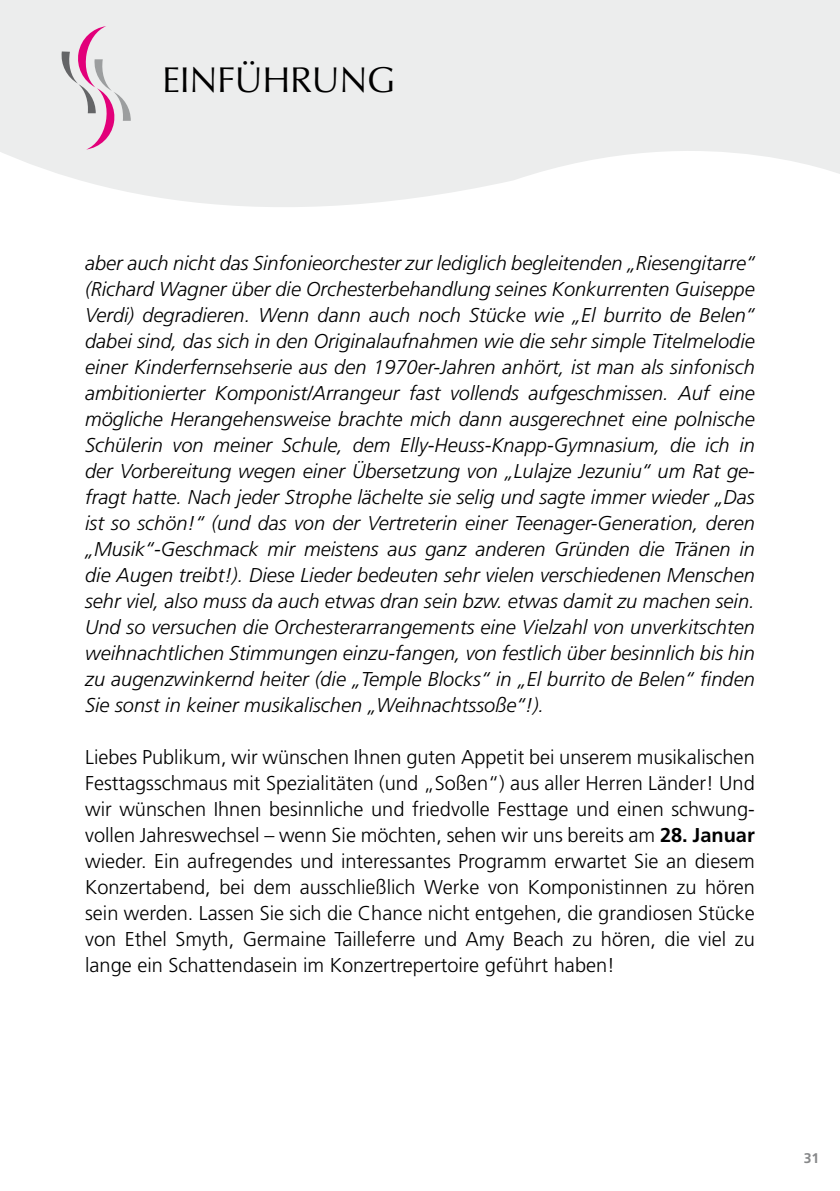
<style>
.page{position:relative;width:840px;height:1191px;background:#fff}
.page>*{position:absolute;margin:0;border:0;box-sizing:border-box;transform-origin:0 0}
.t1{font:36px "Optima";letter-spacing:-.01em;color:#000}
.t2{font:italic 300 20px/26px "Frutiger LT Std";color:#000;text-align:justify}
.t3{font:300 20px/26px "Frutiger LT Std";color:#000;text-align:justify}
.t4{font:700 14px "Frutiger LT Std";color:#87888a}
.s1{font-weight:700}
</style>
<div class="page">
<svg style="left:0;top:0;width:839px;height:207px;background:#eeefef"></svg>
<svg style="left:60px;top:26px;width:71px;height:123px;background:#e3d0db"></svg>
<h1 class="t1" style="left:162px;top:59px;width:234px">EINFÜHRUNG</h1>
<p class="t2" style="left:85px;top:250px;width:671px">aber auch nicht das Sinfonieorchester zur lediglich begleitenden „Riesengitarre“ (Richard Wagner über die Orchesterbehandlung seines Konkurrenten Guiseppe Verdi) degradieren. Wenn dann auch noch Stücke wie „El burrito de Belen“ dabei sind, das sich in den Originalaufnahmen wie die sehr simple Titelmelodie einer Kinderfernsehserie aus den 1970er-Jahren anhört, ist man als sinfonisch ambitionierter Komponist/Arrangeur fast vollends aufgeschmissen. Auf eine mögliche Herangehensweise brachte mich dann ausgerechnet eine polnische Schülerin von meiner Schule, dem Elly-Heuss-Knapp-Gymnasium, die ich in der Vorbereitung wegen einer Übersetzung von „Lulajze Jezuniu“ um Rat ge&shy;fragt hatte. Nach jeder Strophe lächelte sie selig und sagte immer wieder „Das ist so schön!“ (und das von der Vertreterin einer Teenager-Generation, deren „Musik“-Geschmack mir meistens aus ganz anderen Gründen die Tränen in die Augen treibt!). Diese Lieder bedeuten sehr vielen verschiedenen Menschen sehr viel, also muss da auch etwas dran sein bzw. etwas damit zu machen sein.<br>Und so versuchen die Orchesterarrangements eine Vielzahl von unverkitschten weihnachtlichen Stimmungen einzu-fangen, von festlich über besinnlich bis hin zu augenzwinkernd heiter (die „Temple Blocks“ in „El burrito de Belen“ finden Sie sonst in keiner musikalischen „Weihnachtssoße“!).</p>
<p class="t3" style="left:85px;top:745px;width:671px">Liebes Publikum, wir wünschen Ihnen guten Appetit bei unserem musikalischen Festtagsschmaus mit Spezialitäten (und „Soßen“) aus aller Herren Länder! Und wir wünschen Ihnen besinnliche und friedvolle Festtage und einen schwung&shy;vollen Jahreswechsel – wenn Sie möchten, sehen wir uns bereits am <span class="s1">28. Januar </span>wieder. Ein aufregendes und interessantes Programm erwartet Sie an diesem Konzertabend, bei dem ausschließlich Werke von Komponistinnen zu hören sein werden. Lassen Sie sich die Chance nicht entgehen, die grandiosen Stücke von Ethel Smyth, Germaine Tailleferre und Amy Beach zu hören, die viel zu lange ein Schattendasein im Konzertrepertoire geführt haben!</p>
<p class="t4" style="left:803px;top:1150px;width:17px">31</p>
</div>
